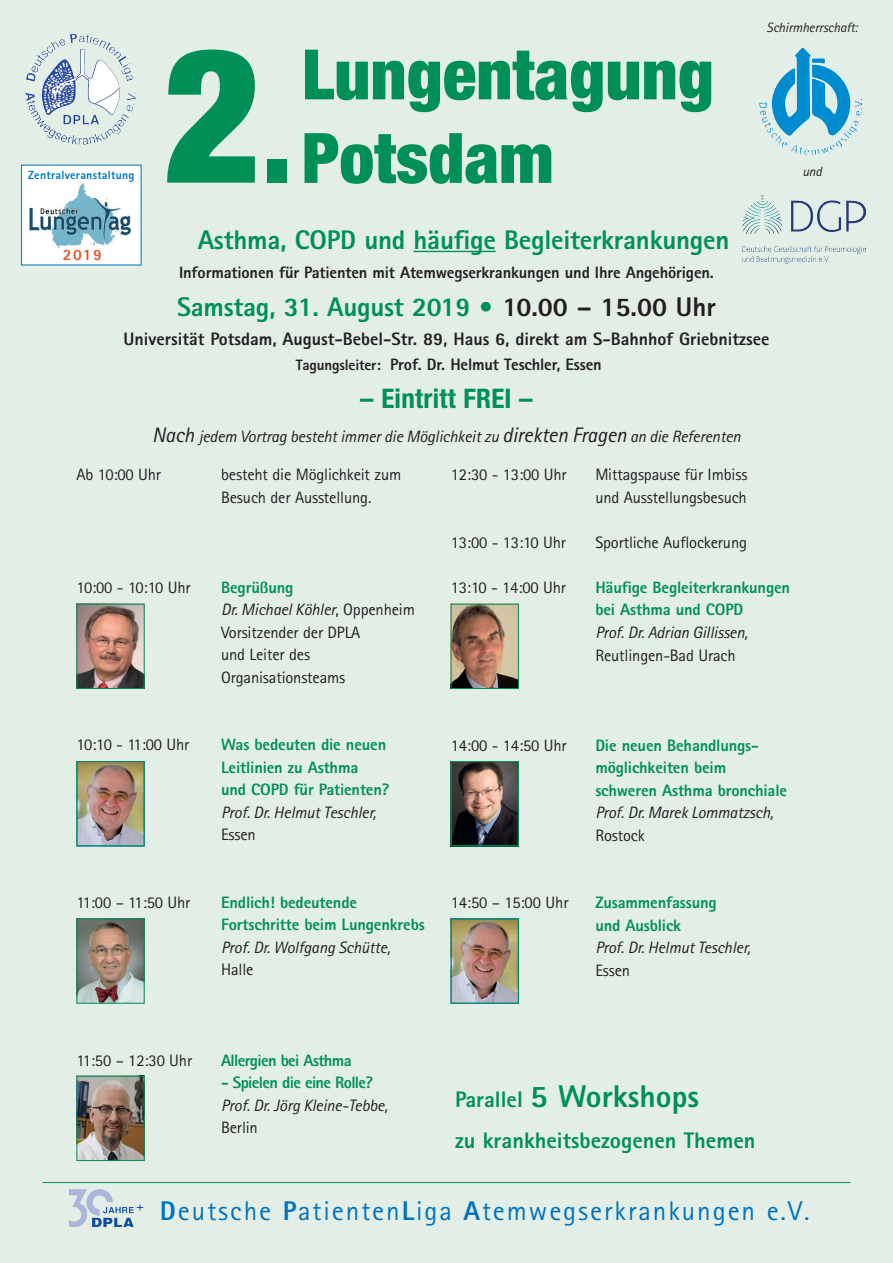
<style>
.page{position:relative;width:893px;height:1263px;background:#e3eee7}
.page>*{position:absolute;margin:0;border:0;box-sizing:border-box;transform-origin:0 0}
.t1{font:900 condensed 69.6px "Helvetica Neue";color:#009057}
.t2{font:800 31.5px "Rotis Sans Serif";color:#009057}
.t3{font:27.15px "Rotis Sans Serif";letter-spacing:.07em;color:#0073bc}
.t4{font:800 27px "Rotis Sans Serif";letter-spacing:-.01em;color:#009057}
.t5{font:700 condensed 27px "Helvetica Neue";letter-spacing:.01em;color:#009057}
.t6{font:800 22.5px "Rotis Sans Serif";color:#009057}
.t7{font:800 18px "Rotis Sans Serif";color:#231f20}
.t8{font:16.5px/22.5px "Rotis Sans Serif";letter-spacing:-.01em;color:#231f20}
.t9{font:800 16.5px/22.5px "Rotis Sans Serif";letter-spacing:-.01em;color:#009057}
.t10{font:italic 16.5px "Rotis Sans Serif";letter-spacing:-.01em;color:#231f20}
.t11{font:800 16.5px "Rotis Sans Serif";letter-spacing:-.01em;color:#231f20}
.t12{font:800 16.5px "Rotis Sans Serif";letter-spacing:-.04em;color:#009057}
.t13{font:16.5px "Rotis Sans Serif";letter-spacing:-.03em;color:#231f20}
.t14{font:800 15.75px "Rotis Sans Serif";color:#dd5827}
.t15{font:italic 13.5px "Rotis Sans Serif";letter-spacing:-.01em;color:#231f20}
.t16{font:800 11.85px "Rotis Sans Serif";letter-spacing:.02em;color:#0078c0}
.s1{font-size:187.95px}
.s2{font-size:117.75px}
.s3{color:#231f20}
.s4{font-size:15px}
.s5{font-size:21px}
.s6{font-weight:800;color:#009057}
.s7{font-style:italic}
.s8{font-size:22.5px}
.s9{font-weight:800}
</style>
<div class="page">
<img style="left:79px;top:606px;width:64px;height:81px">
<div style="left:77px;top:604px;width:68px;height:85px;border:1px solid #009057"></div>
<img style="left:79px;top:763px;width:64px;height:81px">
<div style="left:77px;top:761px;width:68px;height:85px;border:1px solid #009057"></div>
<img style="left:453px;top:606px;width:64px;height:81px">
<div style="left:451px;top:604px;width:68px;height:85px;border:1px solid #009057"></div>
<img style="left:79px;top:1078px;width:64px;height:81px">
<div style="left:77px;top:1076px;width:68px;height:85px;border:1px solid #009057"></div>
<img style="left:453px;top:763px;width:64px;height:81px">
<div style="left:451px;top:761px;width:68px;height:85px;border:1px solid #009057"></div>
<img style="left:79px;top:920px;width:64px;height:81px">
<div style="left:77px;top:918px;width:68px;height:85px;border:1px solid #009057"></div>
<img style="left:453px;top:920px;width:64px;height:81px">
<div style="left:451px;top:918px;width:68px;height:85px;border:1px solid #009057"></div>
<hr style="left:43px;top:1182px;width:807px;height:1px;background:#009057">
<img style="left:69px;top:1189px;width:74px;height:38px">
<img style="left:70px;top:34px;width:22px;height:9px">
<img style="left:785px;top:48px;width:17px;height:68px">
<img style="left:742px;top:196px;width:123px;height:37px">
<img style="left:742px;top:245px;width:123px;height:18px">
<hr style="left:414px;top:251px;width:82px;height:1px;background:#009057">
<div style="left:22px;top:165px;width:119px;height:100px;background:#fff"></div>
<img style="left:29px;top:183px;width:102px;height:67px">
<p class="t16" style="left:28px;top:167px;width:108px">Zentralveranstaltung</p>
<h1 class="t1" style="left:164px;top:115px;width:391px"><span class="s1">2</span><span class="s2">.</span> Potsdam</h1>
<h1 class="t1" style="left:302px;top:32px;width:413px">Lungentagung</h1>
<p class="t15" style="left:767px;top:19px;width:93px">Schirmherrschaft:</p>
<p class="t15" style="left:802px;top:163px;width:21px">und</p>
<p class="t14" style="left:63px;top:245px;width:41px">2019</p>
<h3 class="t4" style="left:198px;top:222px;width:533px">Asthma, COPD und häufige Begleiterkrankungen</h3>
<p class="t11" style="left:179px;top:262px;width:536px">Informationen für Patienten mit Atemwegserkrankungen und Ihre Angehörigen.</p>
<h3 class="t4" style="left:177px;top:290px;width:540px">Samstag, 31. August 2019 • <span class="s3">10.00 – 15.00 Uhr</span></h3>
<p class="t7" style="left:124px;top:328px;width:647px">Universität Potsdam, August-Bebel-Str. 89, Haus 6, direkt am S-Bahnhof Griebnitzsee</p>
<p class="t11" style="left:296px;top:354px;width:307px"><span class="s4">Tagungsleiter:</span> Prof. Dr. Helmut Teschler, Essen</p>
<h3 class="t5" style="left:360px;top:382px;width:174px">– Eintritt FREI –</h3>
<p class="t10" style="left:152px;top:427px;width:590px"><span class="s5">Nach</span> jedem Vortrag besteht immer die Möglichkeit zu <span class="s5">direkten Fragen</span> an die Referenten</p>
<p class="t8" style="left:77px;top:463px;width:86px">Ab 10:00 Uhr</p>
<p class="t8" style="left:221px;top:463px;width:182px">besteht die Möglichkeit zum<br>Besuch der Ausstellung.</p>
<p class="t13" style="left:77px;top:577px;width:116px">10:00 - 10:10 Uhr</p>
<p class="t8" style="left:221px;top:576px;width:195px"><span class="s6">Begrüßung<br></span><span class="s7">Dr. Michael Köhler</span>, Oppenheim<br>Vorsitzender der DPLA<br>und Leiter des<br>Organisationsteams</p>
<p class="t13" style="left:77px;top:735px;width:114px">10:10 - 11:00 Uhr</p>
<p class="t9" style="left:221px;top:733px;width:170px">Was bedeuten die neuen<br>Leitlinien zu Asthma<br>und COPD für Patienten?</p>
<p class="t10" style="left:221px;top:803px;width:157px">Prof. Dr. Helmut Teschler,</p>
<p class="t8" style="left:221px;top:823px;width:36px">Essen</p>
<p class="t8" style="left:77px;top:891px;width:115px">11:00 – 11:50 Uhr</p>
<p class="t9" style="left:221px;top:891px;width:205px">Endlich! bedeutende<br>Fortschritte beim Lungenkrebs</p>
<p class="t10" style="left:221px;top:938px;width:171px">Prof. Dr. Wolfgang Schütte,</p>
<p class="t8" style="left:221px;top:958px;width:34px">Halle</p>
<p class="t8" style="left:451px;top:463px;width:117px">12:30 - 13:00 Uhr</p>
<p class="t8" style="left:595px;top:463px;width:154px">Mittagspause für Imbiss und Ausstellungsbesuch</p>
<p class="t8" style="left:451px;top:531px;width:117px">13:00 - 13:10 Uhr</p>
<p class="t8" style="left:595px;top:531px;width:153px">Sportliche Auflockerung</p>
<p class="t8" style="left:451px;top:576px;width:117px">13:10 - 14:00 Uhr</p>
<p class="t9" style="left:595px;top:576px;width:196px">Häufige Begleiterkrankungen bei Asthma und COPD</p>
<p class="t10" style="left:595px;top:623px;width:154px">Prof. Dr. Adrian Gillissen,</p>
<p class="t8" style="left:595px;top:643px;width:142px">Reutlingen-Bad Urach</p>
<p class="t8" style="left:451px;top:733px;width:117px">14:00 - 14:50 Uhr</p>
<p class="t9" style="left:595px;top:733px;width:193px">Die neuen Behandlungs&shy;möglichkeiten beim schweren Asthma bronchiale</p>
<p class="t10" style="left:595px;top:803px;width:180px">Prof. Dr. Marek Lommatzsch,</p>
<p class="t8" style="left:595px;top:824px;width:51px">Rostock</p>
<p class="t8" style="left:451px;top:891px;width:119px">14:50 – 15:00 Uhr</p>
<p class="t9" style="left:595px;top:891px;width:123px">Zusammenfassung und Ausblick</p>
<p class="t10" style="left:595px;top:938px;width:157px">Prof. Dr. Helmut Teschler,</p>
<p class="t8" style="left:595px;top:959px;width:36px">Essen</p>
<p class="t8" style="left:77px;top:1048px;width:117px">11:50 – 12:30 Uhr</p>
<p class="t12" style="left:221px;top:1049px;width:132px">Allergien bei Asthma</p>
<p class="t12" style="left:221px;top:1072px;width:154px">- Spielen die eine Rolle?</p>
<p class="t10" style="left:221px;top:1095px;width:168px">Prof. Dr. Jörg Kleine-Tebbe,</p>
<p class="t8" style="left:221px;top:1116px;width:38px">Berlin</p>
<h2 class="t2" style="left:455px;top:1076px;width:246px"><span class="s8">Parallel</span> 5 Workshops</h2>
<h3 class="t6" style="left:455px;top:1126px;width:302px">zu krankheitsbezogenen Themen</h3>
<h3 class="t3" style="left:160px;top:1195px;width:651px"><span class="s9">D</span>eutsche <span class="s9">P</span>atienten<span class="s9">L</span>iga <span class="s9">A</span>temwegserkrankungen e.V.</h3>
</div>
